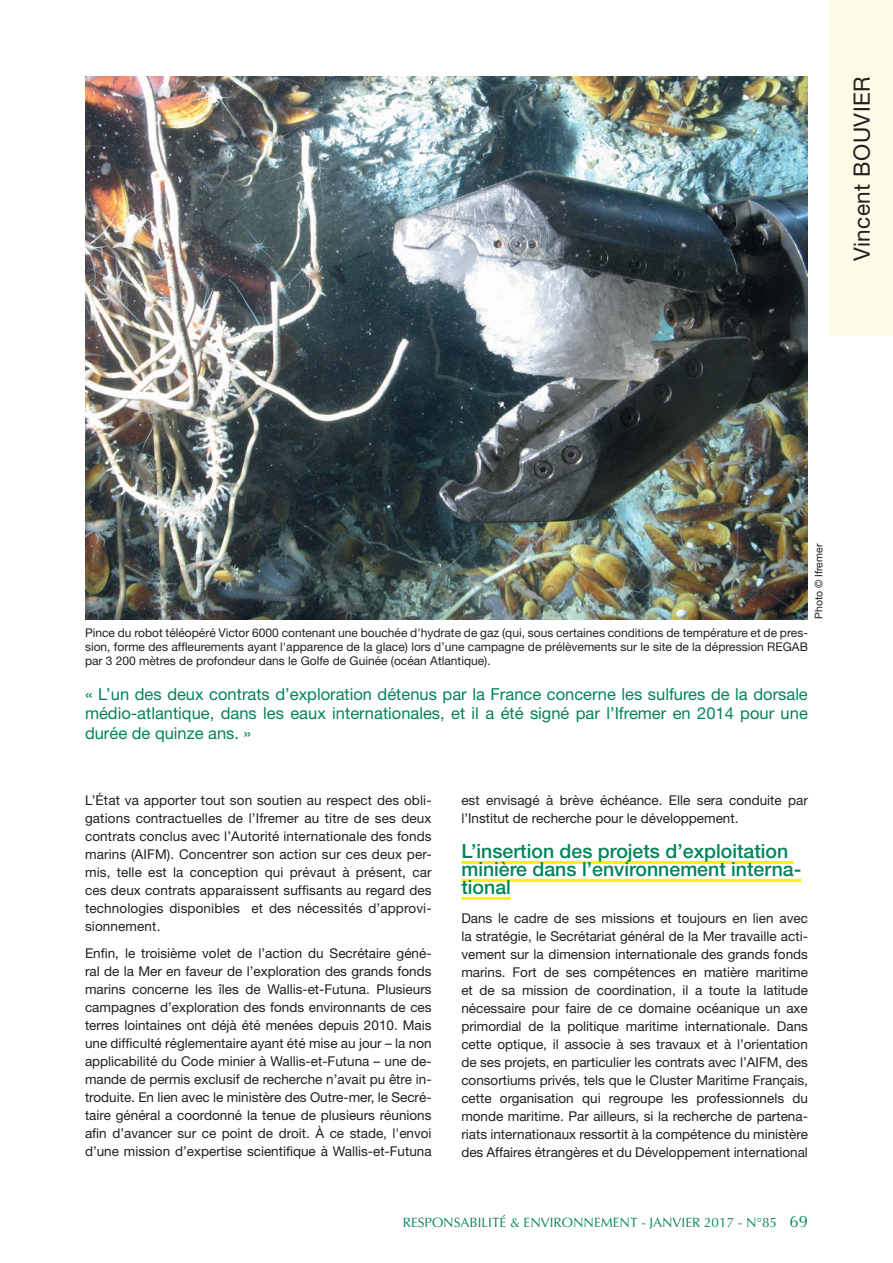
<style>
.page{position:relative;width:893px;height:1263px;background:#fff}
.page>*{position:absolute;margin:0;border:0;box-sizing:border-box;transform-origin:0 0}
.t1{font:22.5px "Helvetica Neue";letter-spacing:.02em;color:#231f20}
.t2{font:500 19.5px/18px "Helvetica Neue";color:#008457}
.t3{font:16.5px/19.8px "Helvetica Neue";color:#008457;text-align:justify}
.t4{font:13.5px/18px "Helvetica Neue";color:#231f20;text-align:justify}
.t5{font:13.5px "Optima";color:#008457}
.t6{font:12px/14.4px "Helvetica Neue";color:#231f20;text-align:justify}
.t7{font:10.5px "Helvetica Neue";color:#231f20}
.s1{font-size:16.5px}
</style>
<div class="page">
<hr style="left:461px;top:861px;width:333px;height:3px;background:#fff101">
<hr style="left:461px;top:879px;width:340px;height:3px;background:#fff101">
<hr style="left:461px;top:897px;width:50px;height:3px;background:#fff101">
<div style="left:829px;top:0;width:64px;height:335px;background:#fdfce8"></div>
<img style="left:85px;top:77px;width:723px;height:542px">
<h1 class="t1" style="left:848px;top:261px;width:186px;rotate:-90deg">Vincent BOUVIER</h1>
<p class="t7" style="left:813px;top:619px;width:77px;rotate:-90deg">Photo © Ifremer</p>
<p class="t6" style="left:85px;top:625px;width:724px">Pince du robot téléopéré Victor 6000 contenant une bouchée d'hydrate de gaz (qui, sous certaines conditions de température et de pres&shy;sion, forme des affleurements ayant l'apparence de la glace) lors d’une campagne de prélèvements sur le site de la dépression REGAB par 3 200 mètres de profondeur dans le Golfe de Guinée (océan Atlantique).</p>
<p class="t3" style="left:85px;top:684px;width:724px">« L’un des deux contrats d’exploration détenus par la France concerne les sulfures de la dorsale médio-atlantique, dans les eaux internationales, et il a été signé par l’Ifremer en 2014 pour une durée de quinze ans. »</p>
<p class="t4" style="left:85px;top:791px;width:348px">L’État va apporter tout son soutien au respect des obli&shy;gations contractuelles de l’Ifremer au titre de ses deux contrats conclus avec l’Autorité internationale des fonds marins (AIFM). Concentrer son action sur ces deux per&shy;mis, telle est la conception qui prévaut à présent, car ces deux contrats apparaissent suffisants au regard des technologies disponibles et des nécessités d’approvi&shy;sionnement.</p>
<p class="t4" style="left:85px;top:944px;width:348px">Enfin, le troisième volet de l’action du Secrétaire géné&shy;ral de la Mer en faveur de l’exploration des grands fonds marins concerne les îles de Wallis-et-Futuna. Plusieurs campagnes d’exploration des fonds environnants de ces terres lointaines ont déjà été menées depuis 2010. Mais une difficulté réglementaire ayant été mise au jour – la non applicabilité du Code minier à Wallis-et-Futuna – une de&shy;mande de permis exclusif de recherche n’avait pu être in&shy;troduite. En lien avec le ministère des Outre-mer, le Secré&shy;taire général a coordonné la tenue de plusieurs réunions afin d’avancer sur ce point de droit. À ce stade, l'envoi d’une mission d’expertise scientifique à Wallis-et-Futuna</p>
<p class="t4" style="left:461px;top:791px;width:348px">est envisagé à brève échéance. Elle sera conduite par l’Institut de recherche pour le développement.</p>
<h2 class="t2" style="left:461px;top:842px;width:341px">L’insertion des projets d’exploitation minière dans l’environnement interna&shy;tional</h2>
<p class="t4" style="left:461px;top:909px;width:348px">Dans le cadre de ses missions et toujours en lien avec la stratégie, le Secrétariat général de la Mer travaille acti&shy;vement sur la dimension internationale des grands fonds marins. Fort de ses compétences en matière maritime et de sa mission de coordination, il a toute la latitude nécessaire pour faire de ce domaine océanique un axe primordial de la politique maritime internationale. Dans cette optique, il associe à ses travaux et à l’orientation de ses projets, en particulier les contrats avec l’AIFM, des consortiums privés, tels que le Cluster Maritime Français, cette organisation qui regroupe les professionnels du monde maritime. Par ailleurs, si la recherche de partena&shy;riats internationaux ressortit à la compétence du ministère des Affaires étrangères et du Développement international</p>
<p class="t5" style="left:403px;top:1215px;width:407px">RESPONSABILITÉ &amp; ENVIRONNEMENT - JANVIER 2017 - N°85 <span class="s1">69</span></p>
</div>
